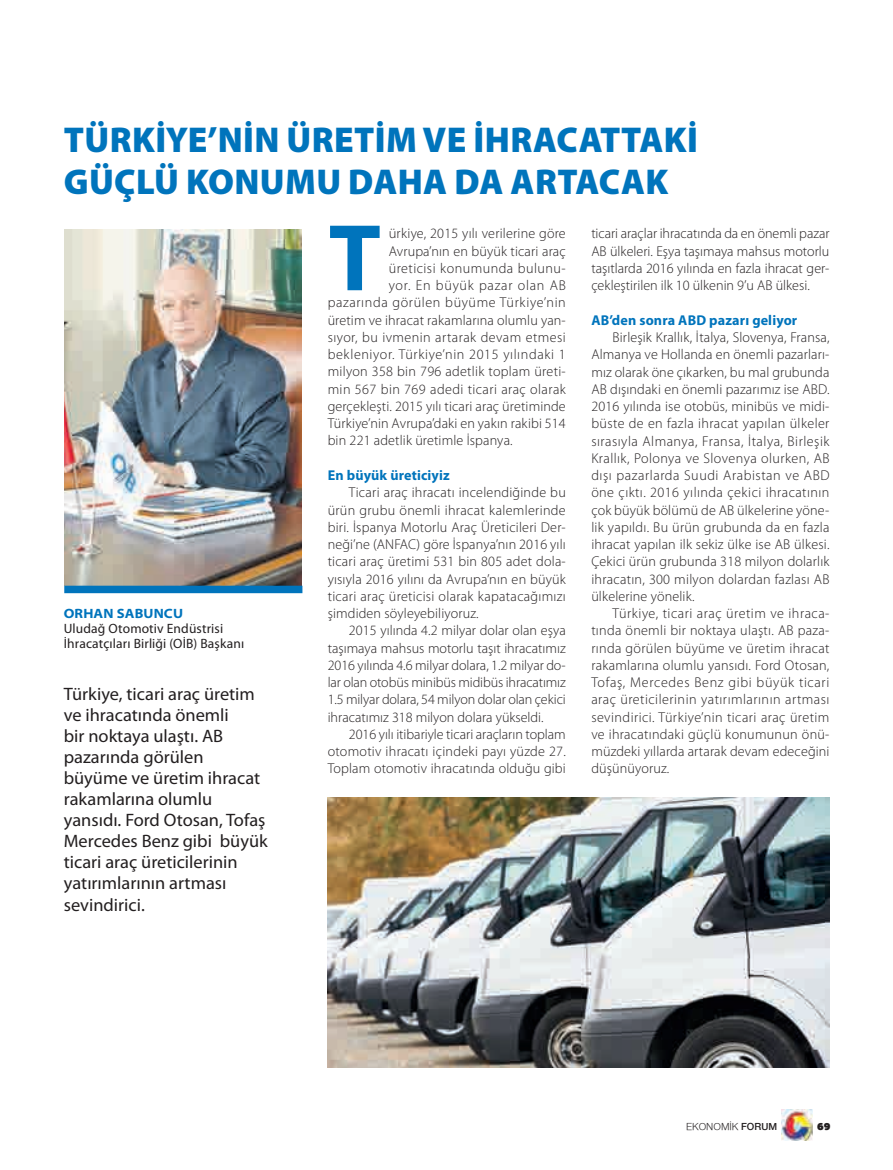
<style>
.page{position:relative;width:893px;height:1170px;background:#fff}
.page>*{position:absolute;margin:0;border:0;box-sizing:border-box;transform-origin:0 0}
.t1{font:700 95.7px "Myriad Pro";color:#0074bc}
.t2{font:900 36px/42px "Myriad Pro";letter-spacing:.01em;color:#0074bc}
.t3{font:18px/21px "Myriad Pro";color:#231f20}
.t4{font:300 14.25px/17.2px "Myriad Pro";letter-spacing:.01em;color:#231f20;text-align:justify}
.t5{font:300 14.25px "Myriad Pro";letter-spacing:.045em;color:#231f20}
.t6{font:300 14.25px "Myriad Pro";letter-spacing:.03em;color:#231f20}
.t7{font:700 14.25px "Myriad Pro";letter-spacing:.01em;color:#0074bc}
.t8{font:300 14.25px "Myriad Pro";letter-spacing:.035em;color:#231f20}
.t9{font:300 14.25px "Myriad Pro";letter-spacing:.055em;color:#231f20}
.t10{font:13.5px/15px "Myriad Pro";letter-spacing:.01em;color:#231f20}
.t11{font:700 semi-expanded 13.5px "Myriad Pro";letter-spacing:.01em;color:#0074bc}
.t12{font:10.5px "Nimbus Sans Novus";color:#231f20}
.t13{font:900 10.5px "PF Agora Sans Pro";color:#231f20}
.s1{font-weight:600}
</style>
<div class="page">
<img style="left:781px;top:1109px;width:31px;height:31px">
<img style="left:64px;top:229px;width:237px;height:356px">
<div style="left:64px;top:585px;width:238px;height:8px;background:#0074bc"></div>
<img style="left:328px;top:797px;width:501px;height:270px">
<h2 class="t2" style="left:64px;top:121px;width:636px">TÜRKİYE’NİN ÜRETİM VE İHRACATTAKİ<br>GÜÇLÜ KONUMU DAHA DA ARTACAK</h2>
<p class="t11" style="left:64px;top:608px;width:121px">ORHAN SABUNCU</p>
<p class="t10" style="left:64px;top:622px;width:182px">Uludağ Otomotiv Endüstrisi<br>İhracatçıları Birliği (OİB) Başkanı</p>
<p class="t3" style="left:64px;top:685px;width:205px">Türkiye, ticari araç üretim ve ihracatında önemli<br>bir noktaya ulaştı. AB pazarında görülen büyüme ve üretim ihracat rakamlarına olumlu yansıdı. Ford Otosan, Tofaş<br>Mercedes Benz gibi büyük ticari araç üreticilerinin yatırımlarının artması sevindirici.</p>
<h1 class="t1" style="left:329px;top:221px;width:54px">T</h1>
<p class="t4" style="left:389px;top:226px;width:179px">ürkiye, 2015 yılı verilerine göre</p>
<p class="t4" style="left:389px;top:243px;width:179px">Avrupa’nın en büyük ticari araç</p>
<p class="t8" style="left:389px;top:263px;width:179px">üreticisi konumunda bulunu-</p>
<p class="t9" style="left:389px;top:280px;width:179px">yor. En büyük pazar olan AB</p>
<p class="t5" style="left:328px;top:297px;width:240px">pazarında görülen büyüme Türkiye’nin</p>
<p class="t4" style="left:328px;top:312px;width:240px">üretim ve ihracat rakamlarına olumlu yan-</p>
<p class="t6" style="left:328px;top:332px;width:240px">sıyor, bu ivmenin artarak devam etmesi</p>
<p class="t5" style="left:328px;top:349px;width:240px">bekleniyor. Türkiye’nin 2015 yılındaki 1</p>
<p class="t4" style="left:328px;top:364px;width:240px">milyon 358 bin 796 adetlik toplam üreti-</p>
<p class="t6" style="left:328px;top:383px;width:240px">min 567 bin 769 adedi ticari araç olarak</p>
<p class="t4" style="left:328px;top:398px;width:240px">gerçekleşti. 2015 yılı ticari araç üretiminde</p>
<p class="t4" style="left:328px;top:416px;width:240px">Türkiye’nin Avrupa’daki en yakın rakibi 514</p>
<p class="t4" style="left:328px;top:433px;width:186px">bin 221 adetlik üretimle İspanya.</p>
<p class="t7" style="left:328px;top:469px;width:124px">En büyük üreticiyiz</p>
<p class="t4" style="left:328px;top:485px;width:240px;text-indent:21px">Ticari araç ihracatı incelendiğinde bu ürün grubu önemli ihracat kalemlerinde biri. İspanya Motorlu Araç Üreticileri Der&shy;neği’ne (ANFAC) göre İspanya’nın 2016 yılı ticari araç üretimi 531 bin 805 adet dola&shy;yısıyla 2016 yılını da Avrupa’nın en büyük ticari araç üreticisi olarak kapatacağımızı şimdiden söyleyebiliyoruz.</p>
<p class="t4" style="left:328px;top:623px;width:240px;text-indent:21px">2015 yılında 4.2 milyar dolar olan eşya taşımaya mahsus motorlu taşıt ihracatımız 2016 yılında 4.6 milyar dolara, 1.2 milyar do&shy;lar olan otobüs minibüs midibüs ihracatımız 1.5 milyar dolara, 54 milyon dolar olan çekici ihracatımız 318 milyon dolara yükseldi.</p>
<p class="t4" style="left:328px;top:726px;width:240px;text-indent:21px">2016 yılı itibariyle ticari araçların toplam otomotiv ihracatı içindeki payı yüzde 27.<br>Toplam otomotiv ihracatında olduğu gibi</p>
<p class="t4" style="left:591px;top:226px;width:240px">ticari araçlar ihracatında da en önemli pazar AB ülkeleri. Eşya taşımaya mahsus motorlu taşıtlarda 2016 yılında en fazla ihracat ger&shy;çekleştirilen ilk 10 ülkenin 9’u AB ülkesi.</p>
<p class="t7" style="left:591px;top:314px;width:207px">AB’den sonra ABD pazarı geliyor</p>
<p class="t4" style="left:591px;top:330px;width:240px;text-indent:21px">Birleşik Krallık, İtalya, Slovenya, Fransa, Almanya ve Hollanda en önemli pazarları&shy;mız olarak öne çıkarken, bu mal grubunda AB dışındaki en önemli pazarımız ise ABD.<br>2016 yılında ise otobüs, minibüs ve midi&shy;büste de en fazla ihracat yapılan ülkeler sırasıyla Almanya, Fransa, İtalya, Birleşik Krallık, Polonya ve Slovenya olurken, AB dışı pazarlarda Suudi Arabistan ve ABD öne çıktı. 2016 yılında çekici ihracatının çok büyük bölümü de AB ülkelerine yöne&shy;lik yapıldı. Bu ürün grubunda da en fazla ihracat yapılan ilk sekiz ülke ise AB ülkesi.<br>Çekici ürün grubunda 318 milyon dolarlık ihracatın, 300 milyon dolardan fazlası AB ülkelerine yönelik.</p>
<p class="t4" style="left:591px;top:605px;width:240px;text-indent:21px">Türkiye, ticari araç üretim ve ihraca&shy;tında önemli bir noktaya ulaştı. AB paza&shy;rında görülen büyüme ve üretim ihracat rakamlarına olumlu yansıdı. Ford Otosan, Tofaş, Mercedes Benz gibi büyük ticari araç üreticilerinin yatırımlarının artması sevindirici. Türkiye’nin ticari araç üretim ve ihracatındaki güçlü konumunun önü&shy;müzdeki yıllarda artarak devam edeceğini düşünüyoruz.</p>
<p class="t12" style="left:686px;top:1120px;width:93px">EKONOMİK <span class="s1">FORUM</span></p>
<p class="t13" style="left:817px;top:1122px;width:15px">69</p>
</div>
